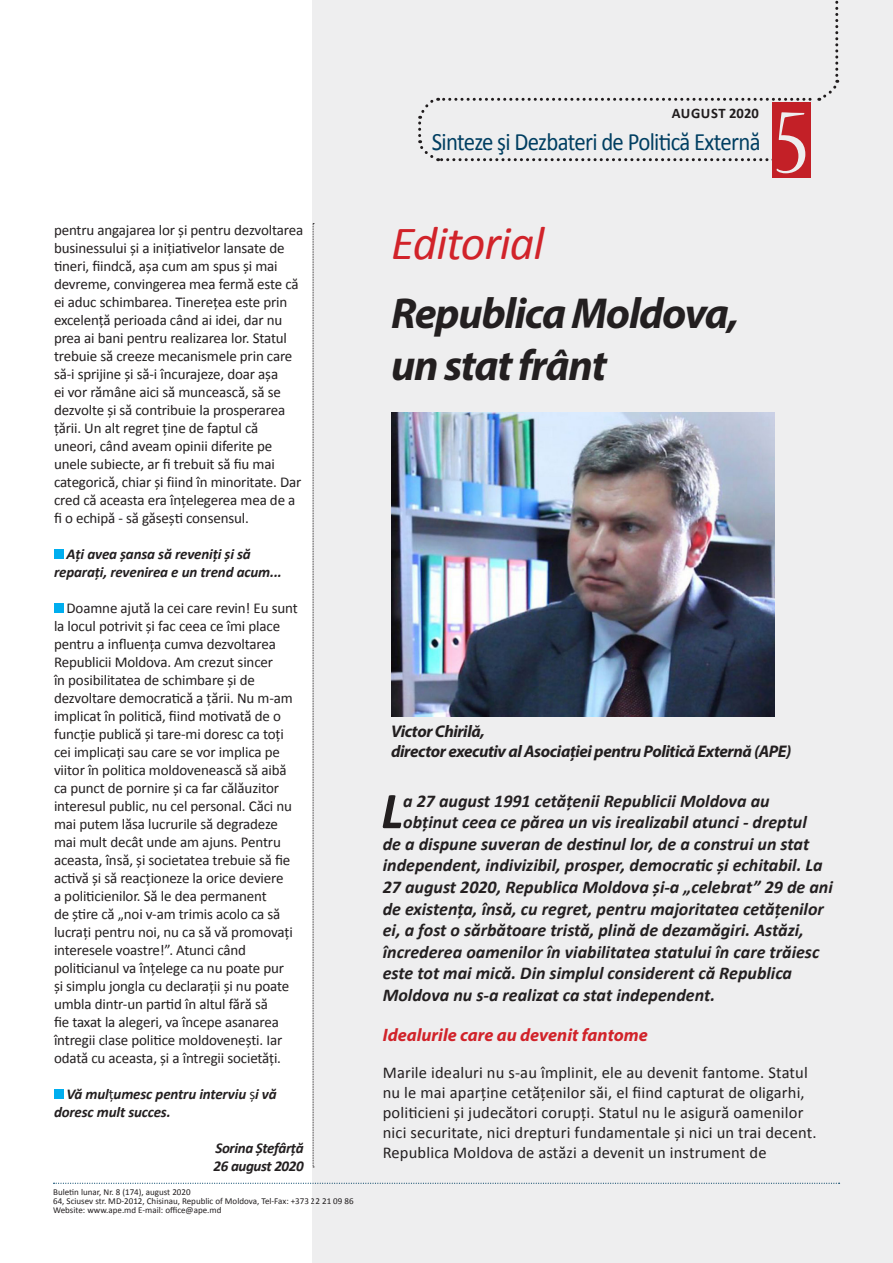
<style>
.page{position:relative;width:893px;height:1263px;background:#fff}
.page>*{position:absolute;margin:0;border:0;box-sizing:border-box;transform-origin:0 0}
.t1{font:condensed 102px "Nueva Std";color:#fff}
.MANSHETA{font:italic 700 52.05px "Calibri";color:#231f20}
.texte{font:italic 47.85px "Calibri";letter-spacing:-.02em;color:#d1232a}
.TITLU{font:italic 700 43.5px "Myriad Pro";letter-spacing:-.03em;color:#231f20}
.t2{font:25.05px "Calibri";letter-spacing:-.03em;color:#014368;scale:.91 1}
.MANSHETA-2{font:italic 700 18px "Calibri";color:#231f20}
.INTERTITLU{font:italic 700 18px "Myriad Pro";color:#d1232a}
.texte-2{font:italic 700 16.95px "Myriad Pro";letter-spacing:-.025em;color:#231f20}
.texte-3{font:16.5px/19.8px "Calibri";letter-spacing:.01em;color:#231f20}
.texte-4{font:15px/18px "Calibri";letter-spacing:-.01em;color:#231f20}
.texte-5{font:italic 700 15px/18px "Calibri";letter-spacing:-.01em;color:#231f20}
.t3{font:700 14.55px "Calibri";letter-spacing:.025em;color:#231f20}
.t4{font:9px/9px "Calibri";color:#231f20}
.s1{font-weight:400;font-style:normal}
</style>
<div class="page">
<svg style="left:54px;top:1183px;width:259px;height:1px"></svg>
<div style="left:54px;top:549px;width:10px;height:9px;background:#00aeef"></div>
<div style="left:54px;top:603px;width:10px;height:9px;background:#00aeef"></div>
<div style="left:54px;top:1089px;width:10px;height:9px;background:#00aeef"></div>
<div style="left:313px;top:0;width:580px;height:1263px;background:#eeeeef"></div>
<img style="left:391px;top:413px;width:384px;height:303px">
<p class="texte-4" style="left:54px;top:221px;width:251px">pentru angajarea lor și pentru dezvoltarea businessului și a inițiativelor lansate de tineri, fiindcă, așa cum am spus și mai devreme, convingerea mea fermă este că ei aduc schimbarea. Tinerețea este prin excelență perioada când ai idei, dar nu prea ai bani pentru realizarea lor. Statul trebuie să creeze mecanismele prin care să-i sprijine și să-i încurajeze, doar așa<br>ei vor rămâne aici să muncească, să se dezvolte și să contribuie la prosperarea țării. Un alt regret ține de faptul că uneori, când aveam opinii diferite pe unele subiecte, ar fi trebuit să fiu mai categorică, chiar și fiind în minoritate. Dar cred că aceasta era înțelegerea mea de a fi o echipă - să găsești consensul.</p>
<p class="texte-5" style="left:54px;top:545px;width:229px;text-indent:13px">Ați avea șansa să reveniți și să reparați, revenirea e un trend acum...</p>
<p class="texte-4" style="left:54px;top:599px;width:245px;text-indent:13px">Doamne ajută la cei care revin! Eu sunt la locul potrivit și fac ceea ce îmi place pentru a influența cumva dezvoltarea Republicii Moldova. Am crezut sincer<br>în posibilitatea de schimbare și de dezvoltare democratică a țării. Nu m-am implicat în politică, fiind motivată de o funcție publică și tare-mi doresc ca toți cei implicați sau care se vor implica pe viitor în politica moldovenească să aibă ca punct de pornire și ca far călăuzitor interesul public, nu cel personal. Căci nu mai putem lăsa lucrurile să degradeze mai mult decât unde am ajuns. Pentru aceasta, însă, și societatea trebuie să fie activă și să reacționeze la orice deviere<br>a politicienilor. Să le dea permanent<br>de știre că „noi v-am trimis acolo ca să lucrați pentru noi, nu ca să vă promovați interesele voastre!”. Atunci când politicianul va înțelege ca nu poate pur<br>și simplu jongla cu declarații și nu poate umbla dintr-un partid în altul fără să<br>fie taxat la alegeri, va începe asanarea întregii clase politice moldovenești. Iar odată cu aceasta, și a întregii societăți.</p>
<p class="texte-5" style="left:54px;top:1085px;width:224px;text-indent:13px">Vă mul<span class="s1">ț</span>umesc pentru interviu <span class="s1">ș</span>i vă doresc mult succes.</p>
<p class="texte-5" style="left:215px;top:1139px;width:90px">Sorina Ștefârță</p>
<p class="texte-5" style="left:214px;top:1157px;width:92px">26 august 2020</p>
<p class="t4" style="left:53px;top:1187px;width:302px">Buletin lunar, Nr. 8 (174), august 2020<br>64, Sciusev str. MD-2012, Chisinau, Republic of Moldova, Tel-Fax: +373 22 21 09 86<br>Website: www.ape.md E-mail: office@ape.md</p>
<p class="t3" style="left:672px;top:104px;width:88px">AUGUST 2020</p>
<h3 class="t2" style="left:432px;top:126px;width:363px">Sinteze şi Dezbateri de Politică Externă</h3>
<p class="t1" style="left:775px;top:96px;width:35px">5</p>
<p class="texte" style="left:391px;top:211px;width:155px">Editorial</p>
<p class="TITLU" style="left:391px;top:285px;width:349px">Republica Moldova,</p>
<p class="TITLU" style="left:391px;top:337px;width:217px">un stat frânt</p>
<p class="texte-2" style="left:391px;top:720px;width:95px">Victor Chirilă,</p>
<p class="texte-2" style="left:391px;top:741px;width:402px">director executiv al Asociației pentru Politică Externă (APE)</p>
<p class="MANSHETA" style="left:381px;top:778px;width:24px">L</p>
<p class="MANSHETA-2" style="left:403px;top:789px;width:368px">a 27 august 1991 cetățenii Republicii Moldova au</p>
<p class="MANSHETA-2" style="left:403px;top:811px;width:405px">obținut ceea ce părea un vis irealizabil atunci - dreptul</p>
<p class="MANSHETA-2" style="left:383px;top:832px;width:428px">de a dispune suveran de destinul lor, de a construi un stat</p>
<p class="MANSHETA-2" style="left:383px;top:854px;width:441px">independent, indivizibil, prosper, democratic și echitabil. La</p>
<p class="MANSHETA-2" style="left:383px;top:875px;width:452px">27 august 2020, Republica Moldova și-a „celebrat” 29 de ani</p>
<p class="MANSHETA-2" style="left:383px;top:897px;width:443px">de existența, însă, cu regret, pentru majoritatea cetățenilor</p>
<p class="MANSHETA-2" style="left:383px;top:919px;width:423px">ei, a fost o sărbătoare tristă, plină de dezamăgiri. Astăzi,</p>
<p class="MANSHETA-2" style="left:383px;top:940px;width:438px">încrederea oamenilor în viabilitatea statului în care trăiesc</p>
<p class="MANSHETA-2" style="left:383px;top:962px;width:411px">este tot mai mică. Din simplul considerent că Republica</p>
<p class="MANSHETA-2" style="left:383px;top:983px;width:334px">Moldova nu s-a realizat ca stat independent.</p>
<p class="INTERTITLU" style="left:383px;top:1023px;width:267px">Idealurile care au devenit fantome</p>
<p class="texte-3" style="left:383px;top:1063px;width:435px">Marile idealuri nu s-au împlinit, ele au devenit fantome. Statul nu le mai aparține cetățenilor săi, el fiind capturat de oligarhi, politicieni și judecători corupți. Statul nu le asigură oamenilor nici securitate, nici drepturi fundamentale și nici un trai decent.<br>Republica Moldova de astăzi a devenit un instrument de</p>
</div>
